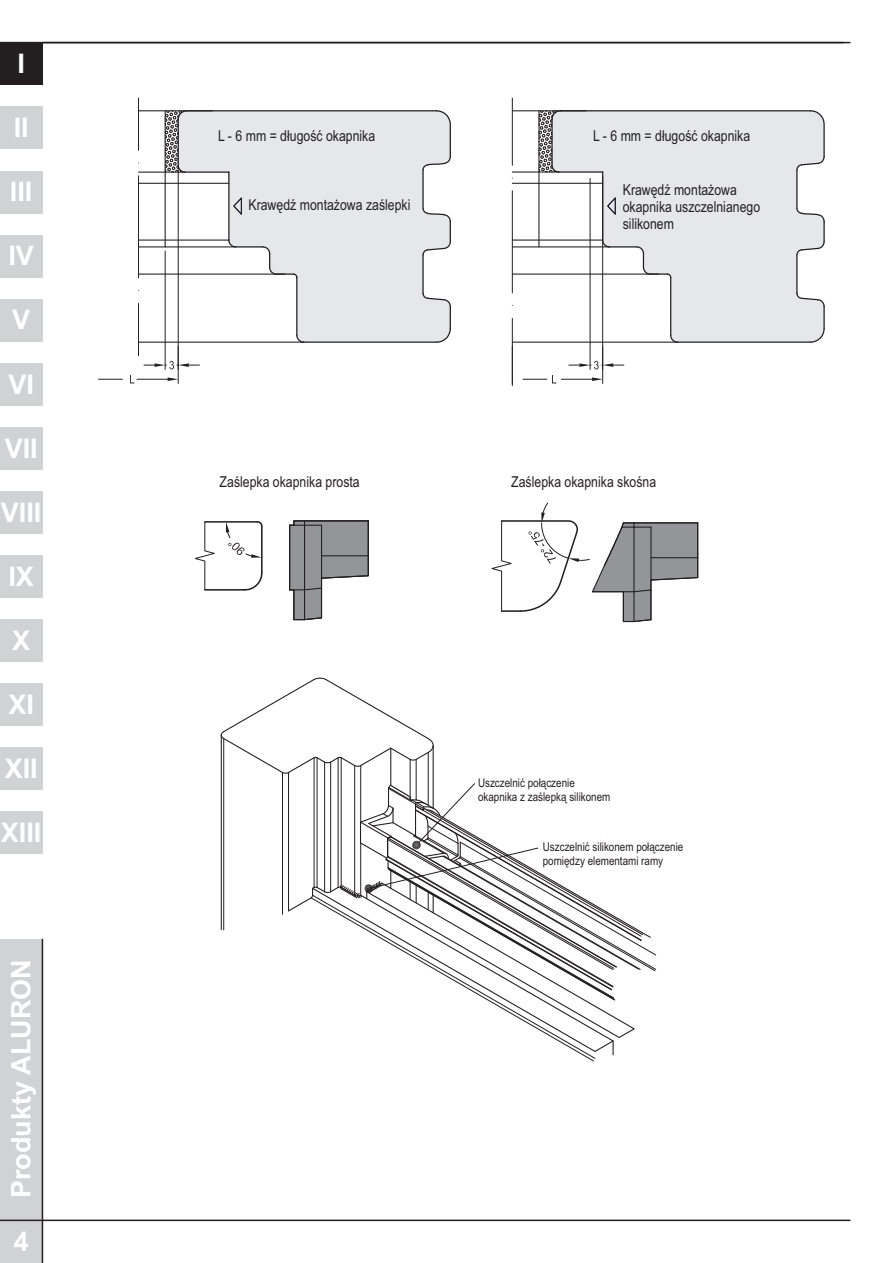
<style>
.page{position:relative;width:893px;height:1263px;background:#fff}
.page>*{position:absolute;margin:0;border:0;box-sizing:border-box;transform-origin:0 0}
.t1{font:700 27px "Arial";color:#fff}
.t2{font:15px/17px "Arial Narrow";color:#231f20}
.t3{font:12px/13.6px "Arial Narrow";color:#231f20}
</style>
<div class="page">
<div style="left:0;top:683px;width:43px;height:43px;background:#d1d2d4"></div>
<div style="left:0;top:619px;width:43px;height:43px;background:#d1d2d4"></div>
<div style="left:0;top:43px;width:42px;height:42px;background:#231f20"></div>
<svg style="left:551px;top:110px;width:274px;height:233px;fill:#e6e7e9"></svg>
<hr style="left:512px;top:98px;width:1px;height:67px;background:#231f20">
<hr style="left:512px;top:191px;width:1px;height:102px;background:#231f20">
<hr style="left:512px;top:318px;width:1px;height:68px;background:#231f20">
<hr style="left:512px;top:342px;width:165px;height:1px;background:#231f20">
<hr style="left:512px;top:183px;width:91px;height:1px;background:#231f20">
<hr style="left:512px;top:240px;width:91px;height:1px;background:#231f20">
<hr style="left:512px;top:274px;width:147px;height:1px;background:#231f20">
<hr style="left:512px;top:246px;width:97px;height:1px;background:#231f20">
<hr style="left:512px;top:171px;width:47px;height:2px;background:#231f20">
<hr style="left:512px;top:110px;width:74px;height:1px;background:#231f20">
<hr style="left:538px;top:111px;width:1px;height:136px;background:#231f20">
<svg style="left:606px;top:195px;width:11px;height:22px"></svg>
<svg style="left:539px;top:110px;width:22px;height:63px"></svg>
<svg style="left:603px;top:239px;width:7px;height:9px"></svg>
<svg style="left:637px;top:246px;width:7px;height:8px"></svg>
<svg style="left:667px;top:273px;width:5px;height:5px"></svg>
<svg style="left:671px;top:335px;width:7px;height:8px"></svg>
<svg style="left:797px;top:293px;width:6px;height:6px"></svg>
<svg style="left:797px;top:249px;width:6px;height:7px"></svg>
<svg style="left:797px;top:208px;width:6px;height:6px"></svg>
<svg style="left:797px;top:164px;width:6px;height:7px"></svg>
<hr style="left:602px;top:176px;width:1px;height:193px;background:#231f20">
<hr style="left:590px;top:178px;width:1px;height:191px;background:#231f20">
<svg style="left:569px;top:361px;width:55px;height:9px"></svg>
<hr style="left:602px;top:346px;width:1px;height:37px;background:#231f20">
<hr style="left:561px;top:379px;width:31px;height:1px;background:#231f20">
<svg style="left:592px;top:377px;width:11px;height:4px"></svg>
<svg style="left:523px;top:375px;width:33px;height:8px"></svg>
<svg style="left:177px;top:110px;width:274px;height:233px;fill:#e6e7e9"></svg>
<hr style="left:138px;top:98px;width:1px;height:52px;background:#231f20">
<hr style="left:138px;top:176px;width:1px;height:102px;background:#231f20">
<hr style="left:138px;top:303px;width:1px;height:53px;background:#231f20">
<hr style="left:139px;top:342px;width:165px;height:1px;background:#231f20">
<hr style="left:139px;top:183px;width:90px;height:1px;background:#231f20">
<hr style="left:139px;top:240px;width:90px;height:1px;background:#231f20">
<hr style="left:139px;top:274px;width:146px;height:1px;background:#231f20">
<hr style="left:139px;top:246px;width:97px;height:1px;background:#231f20">
<hr style="left:139px;top:172px;width:46px;height:1px;background:#231f20">
<hr style="left:139px;top:110px;width:73px;height:1px;background:#231f20">
<hr style="left:165px;top:111px;width:1px;height:136px;background:#231f20">
<svg style="left:232px;top:195px;width:11px;height:22px"></svg>
<svg style="left:165px;top:110px;width:23px;height:63px"></svg>
<svg style="left:270px;top:267px;width:7px;height:8px"></svg>
<svg style="left:293px;top:273px;width:5px;height:5px"></svg>
<svg style="left:423px;top:293px;width:6px;height:6px"></svg>
<svg style="left:423px;top:249px;width:6px;height:7px"></svg>
<svg style="left:423px;top:208px;width:6px;height:6px"></svg>
<svg style="left:423px;top:164px;width:6px;height:7px"></svg>
<hr style="left:178px;top:169px;width:1px;height:200px;background:#231f20">
<hr style="left:165px;top:251px;width:1px;height:118px;background:#231f20">
<svg style="left:144px;top:361px;width:55px;height:9px"></svg>
<hr style="left:178px;top:346px;width:1px;height:37px;background:#231f20">
<svg style="left:98px;top:379px;width:24px;height:1px"></svg>
<hr style="left:137px;top:379px;width:31px;height:1px;background:#231f20">
<svg style="left:168px;top:377px;width:10px;height:4px"></svg>
<svg style="left:289px;top:520px;width:80px;height:101px"></svg>
<hr style="left:205px;top:521px;width:53px;height:2px;background:#231f20">
<hr style="left:205px;top:589px;width:40px;height:2px;background:#231f20">
<svg style="left:195px;top:522px;width:20px;height:68px"></svg>
<hr style="left:261px;top:526px;width:2px;height:47px;background:#231f20">
<svg style="left:243px;top:571px;width:20px;height:20px"></svg>
<svg style="left:226px;top:521px;width:37px;height:37px"></svg>
<svg style="left:491px;top:502px;width:208px;height:121px"></svg>
<hr style="left:410px;top:759px;width:1px;height:41px;background:#231f20">
<hr style="left:390px;top:748px;width:1px;height:37px;background:#231f20">
<hr style="left:416px;top:759px;width:1px;height:41px;background:#231f20">
<hr style="left:428px;top:752px;width:1px;height:53px;background:#231f20">
<hr style="left:223px;top:738px;width:1px;height:192px;background:#231f20">
<hr style="left:360px;top:765px;width:1px;height:57px;background:#231f20">
<hr style="left:354px;top:765px;width:1px;height:130px;background:#231f20">
<hr style="left:341px;top:758px;width:1px;height:129px;background:#231f20">
<hr style="left:338px;top:758px;width:1px;height:129px;background:#231f20">
<hr style="left:330px;top:762px;width:1px;height:130px;background:#231f20">
<hr style="left:324px;top:762px;width:1px;height:130px;background:#231f20">
<hr style="left:317px;top:758px;width:1px;height:129px;background:#231f20">
<hr style="left:314px;top:758px;width:1px;height:129px;background:#231f20">
<hr style="left:288px;top:772px;width:1px;height:139px;background:#231f20">
<hr style="left:282px;top:772px;width:1px;height:142px;background:#231f20">
<svg style="left:221px;top:678px;width:213px;height:96px"></svg>
<hr style="left:433px;top:745px;width:1px;height:63px;background:#231f20">
<hr style="left:221px;top:735px;width:1px;height:194px;background:#231f20">
<svg style="left:288px;top:783px;width:368px;height:273px"></svg>
<div style="left:0;top:107px;width:42px;height:42px;background:#d1d2d4"></div>
<div style="left:0;top:171px;width:42px;height:42px;background:#d1d2d4"></div>
<div style="left:0;top:235px;width:42px;height:42px;background:#d1d2d4"></div>
<div style="left:0;top:299px;width:42px;height:42px;background:#d1d2d4"></div>
<div style="left:0;top:363px;width:42px;height:42px;background:#d1d2d4"></div>
<div style="left:0;top:427px;width:42px;height:42px;background:#d1d2d4"></div>
<div style="left:0;top:491px;width:42px;height:42px;background:#d1d2d4"></div>
<div style="left:0;top:555px;width:42px;height:43px;background:#d1d2d4"></div>
<div style="left:0;top:747px;width:42px;height:43px;background:#d1d2d4"></div>
<div style="left:0;top:811px;width:42px;height:43px;background:#d1d2d4"></div>
<hr style="left:43px;top:42px;width:807px;height:1px;background:#231f20">
<hr style="left:0;top:42px;width:844px;height:1px;background:#231f20">
<div style="left:0;top:1220px;width:42px;height:43px;background:#d1d2d4"></div>
<div style="left:0;top:939px;width:43px;height:281px;background:#d1d2d4"></div>
<hr style="left:0;top:1219px;width:850px;height:2px;background:#231f20">
<hr style="left:42px;top:939px;width:1px;height:324px;background:#231f20">
<h1 class="t1" style="left:17px;top:54px;width:9px">I</h1>
<h1 class="t1" style="left:14px;top:118px;width:17px">II</h1>
<h1 class="t1" style="left:17px;top:118px;width:9px">I</h1>
<h1 class="t1" style="left:10px;top:182px;width:24px">III</h1>
<h1 class="t1" style="left:8px;top:246px;width:27px">IV</h1>
<h1 class="t1" style="left:17px;top:246px;width:9px">I</h1>
<h1 class="t1" style="left:12px;top:310px;width:20px">V</h1>
<h1 class="t1" style="left:8px;top:374px;width:27px">VI</h1>
<h1 class="t1" style="left:5px;top:438px;width:35px">VII</h1>
<h1 class="t1" style="left:1px;top:502px;width:42px">VIII</h1>
<h1 class="t1" style="left:8px;top:566px;width:27px">IX</h1>
<h1 class="t1" style="left:17px;top:566px;width:9px">I</h1>
<h1 class="t1" style="left:12px;top:630px;width:20px">X</h1>
<h1 class="t1" style="left:17px;top:630px;width:9px">I</h1>
<h1 class="t1" style="left:8px;top:694px;width:27px">XI</h1>
<h1 class="t1" style="left:17px;top:694px;width:9px">I</h1>
<h1 class="t1" style="left:5px;top:758px;width:35px">XII</h1>
<h1 class="t1" style="left:17px;top:758px;width:9px">I</h1>
<h1 class="t1" style="left:1px;top:822px;width:42px">XIII</h1>
<h1 class="t1" style="left:11px;top:1198px;width:240px;rotate:-90deg">Produkty ALURON</h1>
<h1 class="t1" style="left:14px;top:1231px;width:17px">4I</h1>
<p class="t2" style="left:218px;top:128px;width:159px">L - 6 mm = d³ugoœæ okapnika</p>
<p class="t2" style="left:248px;top:198px;width:164px">KrawêdŸ monta¿owa zaœlepki</p>
<p class="t2" style="left:593px;top:129px;width:159px">L - 6 mm = d³ugoœæ okapnika</p>
<p class="t2" style="left:623px;top:182px;width:139px">KrawêdŸ monta¿owa okapnika uszczelnianego silikonem</p>
<p class="t2" style="left:220px;top:474px;width:142px">Zaœlepka okapnika prosta</p>
<p class="t2" style="left:511px;top:474px;width:146px">Zaœlepka okapnika skoœna</p>
<p class="t3" style="left:478px;top:777px;width:134px">Uszczelniæ po³¹czenie okapnika z zaœlepk¹ silikonem</p>
<p class="t3" style="left:543px;top:841px;width:142px">Uszczelniæ silikonem po³¹czenie pomiêdzy elementami ramy</p>
</div>
